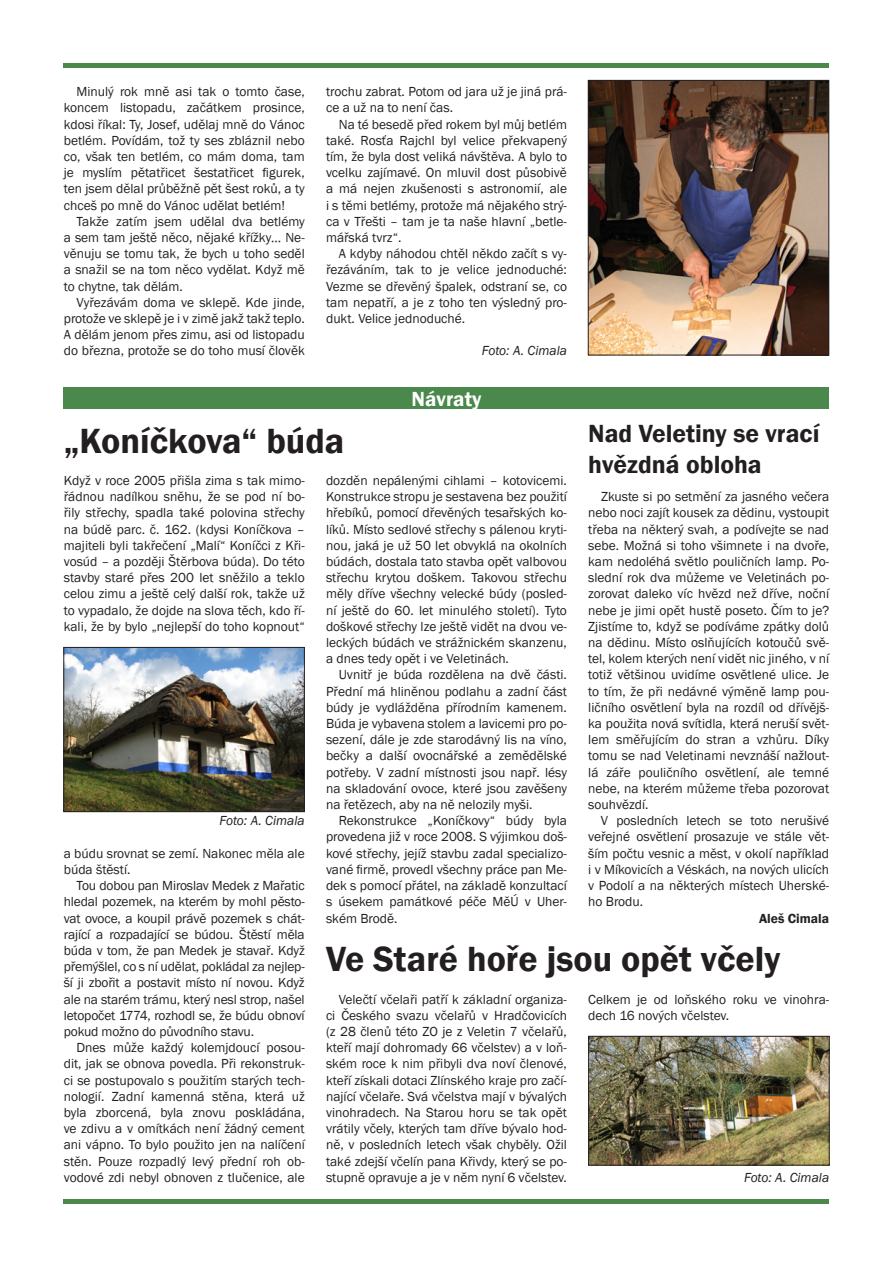
<style>
.page{position:relative;width:893px;height:1263px;background:#fff}
.page>*{position:absolute;margin:0;border:0;box-sizing:border-box;transform-origin:0 0}
.t1{font:600 36px "Franklin Gothic";color:#231f20}
.t2{font:600 25.5px/30.6px "Franklin Gothic";color:#231f20}
.t3{font:600 21px "Franklin Gothic";color:#fff}
.t4{font:13.5px/16.2px "Franklin Gothic";color:#231f20;text-align:justify}
.t5{font:italic 13.5px "Franklin Gothic";color:#231f20}
.t6{font:600 13.5px "Franklin Gothic";color:#231f20}
</style>
<div class="page">
<hr style="left:64px;top:64px;width:765px;height:4px;background:#4a884c">
<hr style="left:64px;top:1199px;width:765px;height:4px;background:#4a884c">
<div style="left:64px;top:388px;width:765px;height:21px;background:#4a884c"></div>
<img style="left:65px;top:649px;width:238px;height:161px">
<div style="left:63px;top:647px;width:242px;height:165px;border:1px solid #231f20"></div>
<img style="left:590px;top:1038px;width:238px;height:125px">
<div style="left:588px;top:1036px;width:242px;height:129px;border:1px solid #231f20"></div>
<img style="left:590px;top:82px;width:237px;height:271px">
<div style="left:588px;top:80px;width:241px;height:275px;border:1px solid #231f20"></div>
<p class="t4" style="left:64px;top:84px;width:242px;text-indent:13px">Minulý rok mně asi tak o tomto čase, koncem listopadu, začátkem prosince, kdosi říkal: Ty, Josef, udělaj mně do Vánoc betlém. Povídám, tož ty ses zbláznil nebo co, však ten betlém, co mám doma, tam je myslím pětatřicet šestatřicet figurek, ten jsem dělal průběžně pět šest roků, a ty chceš po mně do Vánoc udělat betlém!</p>
<p class="t4" style="left:64px;top:213px;width:242px;text-indent:13px">Takže zatím jsem udělal dva betlémy a sem tam ještě něco, nějaké křížky… Ne&shy;věnuju se tomu tak, že bych u toho seděl a snažil se na tom něco vydělat. Když mě to chytne, tak dělám.</p>
<p class="t4" style="left:64px;top:294px;width:242px;text-indent:13px">Vyřezávám doma ve sklepě. Kde jinde, protože ve sklepě je i v zimě jakž takž teplo.<br>A dělám jenom přes zimu, asi od listopadu do března, protože se do toho musí člověk</p>
<p class="t4" style="left:326px;top:84px;width:242px">trochu zabrat. Potom od jara už je jiná prá&shy;ce a už na to není čas.</p>
<p class="t4" style="left:326px;top:116px;width:242px;text-indent:13px">Na té besedě před rokem byl můj betlém také. Rosťa Rajchl byl velice překvapený tím, že byla dost veliká návštěva. A bylo to vcelku zajímavé. On mluvil dost působivě a má nejen zkušenosti s astronomií, ale i s těmi betlémy, protože má nějakého strý&shy;ca v Třešti – tam je ta naše hlavní „betle&shy;mářská tvrz“.</p>
<p class="t4" style="left:326px;top:246px;width:242px;text-indent:13px">A kdyby náhodou chtěl někdo začít s vy&shy;řezáváním, tak to je velice jednoduché:<br>Vezme se dřevěný špalek, odstraní se, co tam nepatří, a je z toho ten výsledný pro&shy;dukt. Velice jednoduché.</p>
<p class="t5" style="left:482px;top:342px;width:87px">Foto: A. Cimala</p>
<h3 class="t3" style="left:412px;top:386px;width:71px">Návraty</h3>
<h1 class="t1" style="left:64px;top:418px;width:282px">„Koníčkova“ búda</h1>
<h2 class="t2" style="left:588px;top:418px;width:233px">Nad Veletiny se vrací hvězdná obloha</h2>
<p class="t4" style="left:588px;top:489px;width:242px;text-indent:13px">Zkuste si po setmění za jasného večera nebo noci zajít kousek za dědinu, vystoupit třeba na některý svah, a podívejte se nad sebe. Možná si toho všimnete i na dvoře, kam nedoléhá světlo pouličních lamp. Po&shy;slední rok dva můžeme ve Veletinách po&shy;zorovat daleko víc hvězd než dříve, noční nebe je jimi opět hustě poseto. Čím to je?<br>Zjistíme to, když se podíváme zpátky dolů na dědinu. Místo oslňujících kotoučů svě&shy;tel, kolem kterých není vidět nic jiného, v ní totiž většinou uvidíme osvětlené ulice. Je to tím, že při nedávné výměně lamp pou&shy;ličního osvětlení byla na rozdíl od dřívějš&shy;ka použita nová svítidla, která neruší svět&shy;lem směřujícím do stran a vzhůru. Díky tomu se nad Veletinami nevznáší nažlout&shy;lá záře pouličního osvětlení, ale temné nebe, na kterém můžeme třeba pozorovat souhvězdí.</p>
<p class="t4" style="left:588px;top:813px;width:242px;text-indent:13px">V posledních letech se toto nerušivé veřejné osvětlení prosazuje ve stále vět&shy;ším počtu vesnic a měst, v okolí například i v Míkovicích a Véskách, na nových ulicích v Podolí a na některých místech Uherské&shy;ho Brodu.</p>
<p class="t6" style="left:759px;top:910px;width:72px">Aleš Cimala</p>
<h1 class="t1" style="left:326px;top:937px;width:456px">Ve Staré hoře jsou opět včely</h1>
<p class="t4" style="left:326px;top:473px;width:242px">dozděn nepálenými cihlami – kotovicemi.<br>Konstrukce stropu je sestavena bez použití hřebíků, pomocí dřevěných tesařských ko&shy;líků. Místo sedlové střechy s pálenou kryti&shy;nou, jaká je už 50 let obvyklá na okolních búdách, dostala tato stavba opět valbovou střechu krytou doškem. Takovou střechu měly dříve všechny velecké búdy (posled&shy;ní ještě do 60. let minulého století). Tyto doškové střechy lze ještě vidět na dvou ve&shy;leckých búdách ve strážnickém skanzenu, a dnes tedy opět i ve Veletinách.</p>
<p class="t4" style="left:326px;top:667px;width:242px;text-indent:13px">Uvnitř je búda rozdělena na dvě části.<br>Přední má hliněnou podlahu a zadní část búdy je vydlážděna přírodním kamenem.<br>Búda je vybavena stolem a lavicemi pro po&shy;sezení, dále je zde starodávný lis na víno, bečky a další ovocnářské a zemědělské potřeby. V zadní místnosti jsou např. lésy na skladování ovoce, které jsou zavěšeny na řetězech, aby na ně nelozily myši.</p>
<p class="t4" style="left:326px;top:813px;width:242px;text-indent:13px">Rekonstrukce „Koníčkovy“ búdy byla provedena již v roce 2008. S výjimkou doš&shy;kové střechy, jejíž stavbu zadal specializo&shy;vané firmě, provedl všechny práce pan Me&shy;dek s pomocí přátel, na základě konzultací s úsekem památkové péče MěÚ v Uher&shy;ském Brodě.</p>
<p class="t4" style="left:64px;top:473px;width:242px">Když v roce 2005 přišla zima s tak mimo&shy;řádnou nadílkou sněhu, že se pod ní bo&shy;řily střechy, spadla také polovina střechy na búdě parc. č. 162. (kdysi Koníčkova – majiteli byli takřečení „Malí“ Koníčci z Kři&shy;vosúd – a později Štěrbova búda). Do této stavby staré přes 200 let sněžilo a teklo celou zimu a ještě celý další rok, takže už to vypadalo, že dojde na slova těch, kdo ří&shy;kali, že by bylo „nejlepší do toho kopnout“</p>
<p class="t5" style="left:219px;top:812px;width:87px">Foto: A. Cimala</p>
<p class="t4" style="left:64px;top:845px;width:242px">a búdu srovnat se zemí. Nakonec měla ale búda štěstí.</p>
<p class="t4" style="left:64px;top:878px;width:242px;text-indent:13px">Tou dobou pan Miroslav Medek z Mařatic hledal pozemek, na kterém by mohl pěsto&shy;vat ovoce, a koupil právě pozemek s chát&shy;rající a rozpadající se búdou. Štěstí měla búda v tom, že pan Medek je stavař. Když přemýšlel, co s ní udělat, pokládal za nejlep&shy;ší ji zbořit a postavit místo ní novou. Když ale na starém trámu, který nesl strop, našel letopočet 1774, rozhodl se, že búdu obnoví pokud možno do původního stavu.</p>
<p class="t4" style="left:64px;top:1040px;width:242px;text-indent:13px">Dnes může každý kolemjdoucí posou&shy;dit, jak se obnova povedla. Při rekonstruk&shy;ci se postupovalo s použitím starých tech&shy;nologií. Zadní kamenná stěna, která už byla zborcená, byla znovu poskládána, ve zdivu a v omítkách není žádný cement ani vápno. To bylo použito jen na nalíčení stěn. Pouze rozpadlý levý přední roh ob&shy;vodové zdi nebyl obnoven z tlučenice, ale</p>
<p class="t4" style="left:326px;top:991px;width:242px;text-indent:13px">Velečtí včelaři patří k základní organiza&shy;ci Českého svazu včelařů v Hradčovicích (z 28 členů této ZO je z Veletin 7 včelařů, kteří mají dohromady 66 včelstev) a v loň&shy;ském roce k nim přibyli dva noví členové, kteří získali dotaci Zlínského kraje pro začí&shy;nající včelaře. Svá včelstva mají v bývalých vinohradech. Na Starou horu se tak opět vrátily včely, kterých tam dříve bývalo hod&shy;ně, v posledních letech však chyběly. Ožil také zdejší včelín pana Křivdy, který se po&shy;stupně opravuje a je v něm nyní 6 včelstev.</p>
<p class="t4" style="left:588px;top:991px;width:242px">Celkem je od loňského roku ve vinohra&shy;dech 16 nových včelstev.</p>
<p class="t5" style="left:744px;top:1169px;width:87px">Foto: A. Cimala</p>
</div>
